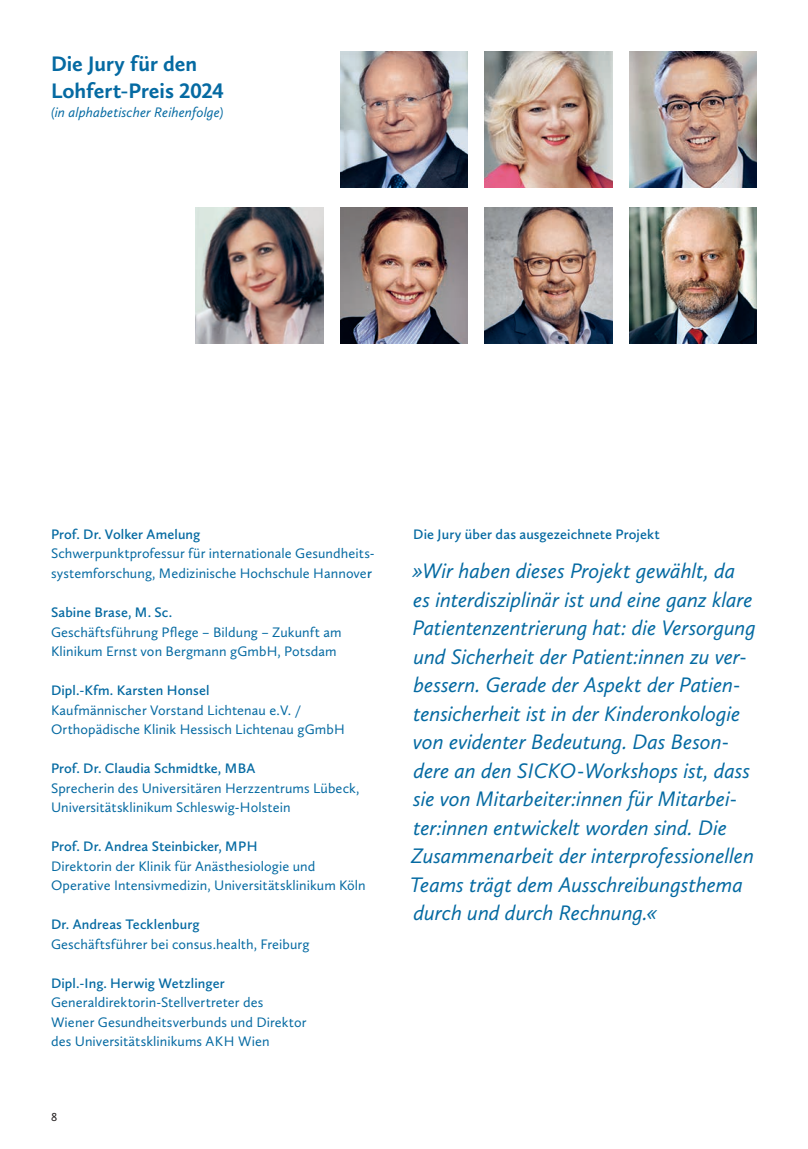
<style>
.page{position:relative;width:808px;height:1149px;background:#fff}
.page>*{position:absolute;margin:0;border:0;box-sizing:border-box;transform-origin:0 0}
.t1{font:italic 21.75px/28.5px "Calluna Sans";letter-spacing:-.005em;color:#056aa2}
.t2{font:700 21.75px/27px "Calluna Sans";color:#056aa2}
.t3{font:14.25px/19.5px "Calluna Sans";letter-spacing:.005em;color:#056aa2}
.t4{font:600 14.25px "Calluna Sans";letter-spacing:.005em;color:#056aa2}
.t5{font:italic 14.25px "Calluna Sans";letter-spacing:.005em;color:#056aa2}
.t6{font:12px "Calluna Sans";color:#231f20}
.s1{font-weight:600}
</style>
<div class="page">
<img style="left:485px;top:51px;width:127px;height:137px">
<img style="left:196px;top:207px;width:127px;height:137px">
<img style="left:340px;top:51px;width:128px;height:137px">
<img style="left:340px;top:207px;width:128px;height:137px">
<img style="left:629px;top:207px;width:128px;height:137px">
<img style="left:629px;top:51px;width:128px;height:137px">
<img style="left:485px;top:207px;width:127px;height:137px">
<h1 class="t2" style="left:51px;top:49px;width:174px">Die Jury für den<br>Lohfert-Preis 2024</h1>
<p class="t5" style="left:51px;top:104px;width:174px">(in alphabetischer Reihenfolge)</p>
<p class="t4" style="left:51px;top:525px;width:151px">Prof. Dr. Volker Amelung</p>
<p class="t3" style="left:51px;top:543px;width:325px">Schwerpunktprofessur für internationale Gesundheits&shy;systemforschung, Medizinische Hochschule Hannove<span class="s1">r</span></p>
<p class="t4" style="left:51px;top:603px;width:123px">Sabine Brase, M. Sc.</p>
<p class="t3" style="left:51px;top:621px;width:292px">Geschäftsführung Pflege – Bildung – Zukunft am<br>Klinikum Ernst von Bergmann gGmbH, Potsdam</p>
<p class="t4" style="left:51px;top:681px;width:160px">Dipl.-Kfm. Karsten Honsel</p>
<p class="t3" style="left:51px;top:699px;width:295px">Kaufmännischer Vorstand Lichtenau e. V. /<br>Orthopädische Klinik Hessisch Lichtenau gGmbH</p>
<p class="t4" style="left:51px;top:759px;width:206px">Prof. Dr. Claudia Schmidtke, MBA</p>
<p class="t3" style="left:51px;top:777px;width:310px">Sprecherin des Universitären Herzzentrums Lübeck,<br>Universitätsklinikum Schleswig-Holstein</p>
<p class="t4" style="left:51px;top:837px;width:208px">Prof. Dr. Andrea Steinbicker, MPH</p>
<p class="t3" style="left:51px;top:855px;width:316px">Direktorin der Klinik für Anästhesiologie und<br>Operative Intensivmedizin, Universitätsklinikum Köln</p>
<p class="t4" style="left:51px;top:915px;width:150px">Dr. Andreas Tecklenburg</p>
<p class="t3" style="left:51px;top:933px;width:260px">Geschäftsführer bei consus.health, Freiburg</p>
<p class="t4" style="left:51px;top:973px;width:175px">Dipl.-Ing. Herwig Wetzlinger</p>
<p class="t3" style="left:51px;top:992px;width:257px">Generaldirektorin-Stellvertreter des<br>Wiener Gesundheitsverbunds und Direktor des Universitätsklinikums AKH Wien</p>
<p class="t6" style="left:51px;top:1108px;width:8px">8</p>
<p class="t4" style="left:413px;top:525px;width:248px">Die Jury über das ausgezeichnete Projekt</p>
<p class="t1" style="left:410px;top:556px;width:347px">»Wir haben dieses Projekt gewählt, da<br>es interdisziplinär ist und eine ganz klare Patientenzentrierung hat: die Versorgung und Sicherheit der Patient:innen zu ver&shy;bessern. Gerade der Aspekt der Patien&shy;tensicherheit ist in der Kinderonkologie von evidenter Bedeutung. Das Beson&shy;dere an den SICKO-Workshops ist, dass sie von Mitarbeiter:innen für Mitarbei&shy;ter:innen entwickelt worden sind. Die Zusammenarbeit der interprofessionellen Teams trägt dem Ausschreibungsthema durch und durch Rechnung.«</p>
</div>
